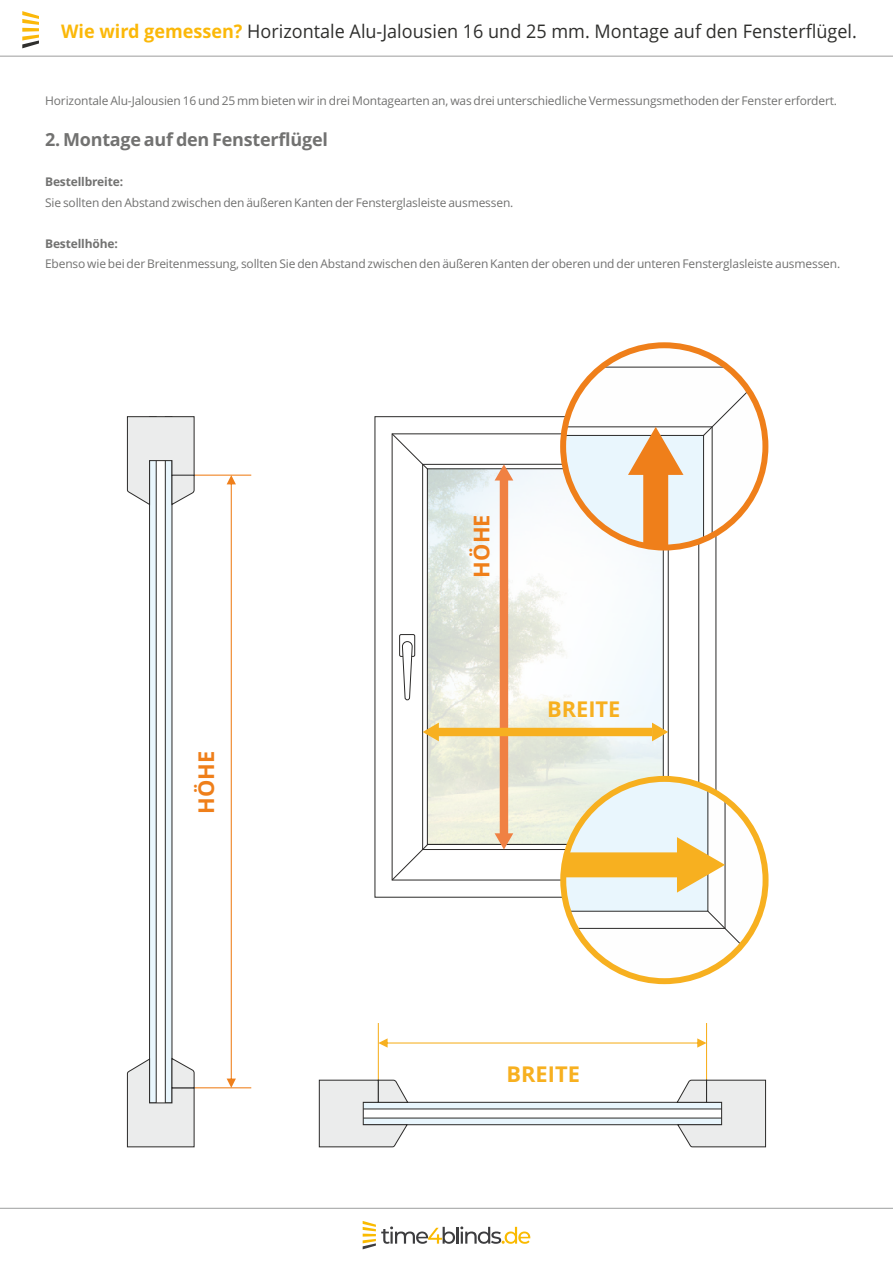
<style>
.page{position:relative;width:893px;height:1262px;background:#fff}
.page>*{position:absolute;margin:0;border:0;box-sizing:border-box;transform-origin:0 0}
.t1{font:700 21.75px "Open Sans";color:#f7b020}
.t2{font:700 21.75px "Open Sans";color:#ef7f1a}
.t3{font:18.75px "Open Sans";color:#2f2f2d;scale:.96 1}
.t4{font:700 18px "Open Sans";letter-spacing:-.015em;color:#727271}
.t5{font:12px "Open Sans";letter-spacing:-.015em;color:#727271}
.t6{font:700 12px "Open Sans";letter-spacing:-.015em;color:#727271}
.s1{font-weight:700;color:#fbb809}
</style>
<div class="page">
<hr style="left:0;top:56px;width:893px;height:1px;background:#9d9e9e">
<svg style="left:22px;top:11px;width:17px;height:37px"></svg>
<hr style="left:0;top:1207px;width:893px;height:1px;background:#9d9e9e">
<hr style="left:194px;top:1087px;width:57px;height:1px;background:#ef7f1a">
<hr style="left:194px;top:474px;width:57px;height:1px;background:#ef7f1a">
<svg style="left:227px;top:475px;width:9px;height:612px"></svg>
<svg style="left:563px;top:345px;width:202px;height:202px"></svg>
<svg style="left:391px;top:366px;width:374px;height:580px"></svg>
<div style="left:560px;top:342px;width:208px;height:208px;border:6px solid #ef7f1a;border-radius:50%"></div>
<svg style="left:127px;top:416px;width:68px;height:731px"></svg>
<hr style="left:378px;top:1023px;width:1px;height:79px;background:#f7b020">
<hr style="left:706px;top:1023px;width:1px;height:79px;background:#f7b020">
<svg style="left:378px;top:1038px;width:328px;height:9px"></svg>
<svg style="left:318px;top:1079px;width:448px;height:68px"></svg>
<svg style="left:362px;top:1221px;width:168px;height:28px"></svg>
<h2 class="t3" style="left:61px;top:24px;width:830px"><span class="s1">Wie wird gemessen?</span> Horizontale Alu-Jalousien 16 und 25 mm. Montage auf den Fensterflügel.</h2>
<p class="t5" style="left:45px;top:95px;width:793px">Horizontale Alu-Jalousien 16 und 25 mm bieten wir in drei Montagearten an, was drei unterschiedliche Vermessungsmethoden der Fenster erfordert.</p>
<h3 class="t4" style="left:45px;top:132px;width:284px">2. Montage auf den Fensterflügel</h3>
<p class="t6" style="left:45px;top:177px;width:79px">Bestellbreite:</p>
<p class="t5" style="left:45px;top:198px;width:470px">Sie sollten den Abstand zwischen den äußeren Kanten der Fensterglasleiste ausmessen.</p>
<p class="t6" style="left:45px;top:238px;width:74px">Bestellhöhe:</p>
<p class="t5" style="left:45px;top:259px;width:796px">Ebenso wie bei der Breitenmessung, sollten Sie den Abstand zwischen den äußeren Kanten der oberen und der unteren Fensterglasleiste ausmessen.</p>
<h1 class="t2" style="left:198px;top:813px;width:64px;rotate:-90deg">HÖHE</h1>
<h1 class="t2" style="left:473px;top:577px;width:64px;rotate:-90deg">HÖHE</h1>
<h1 class="t1" style="left:547px;top:701px;width:75px">BREITE</h1>
<h1 class="t1" style="left:506px;top:1065px;width:75px">BREITE</h1>
</div>
